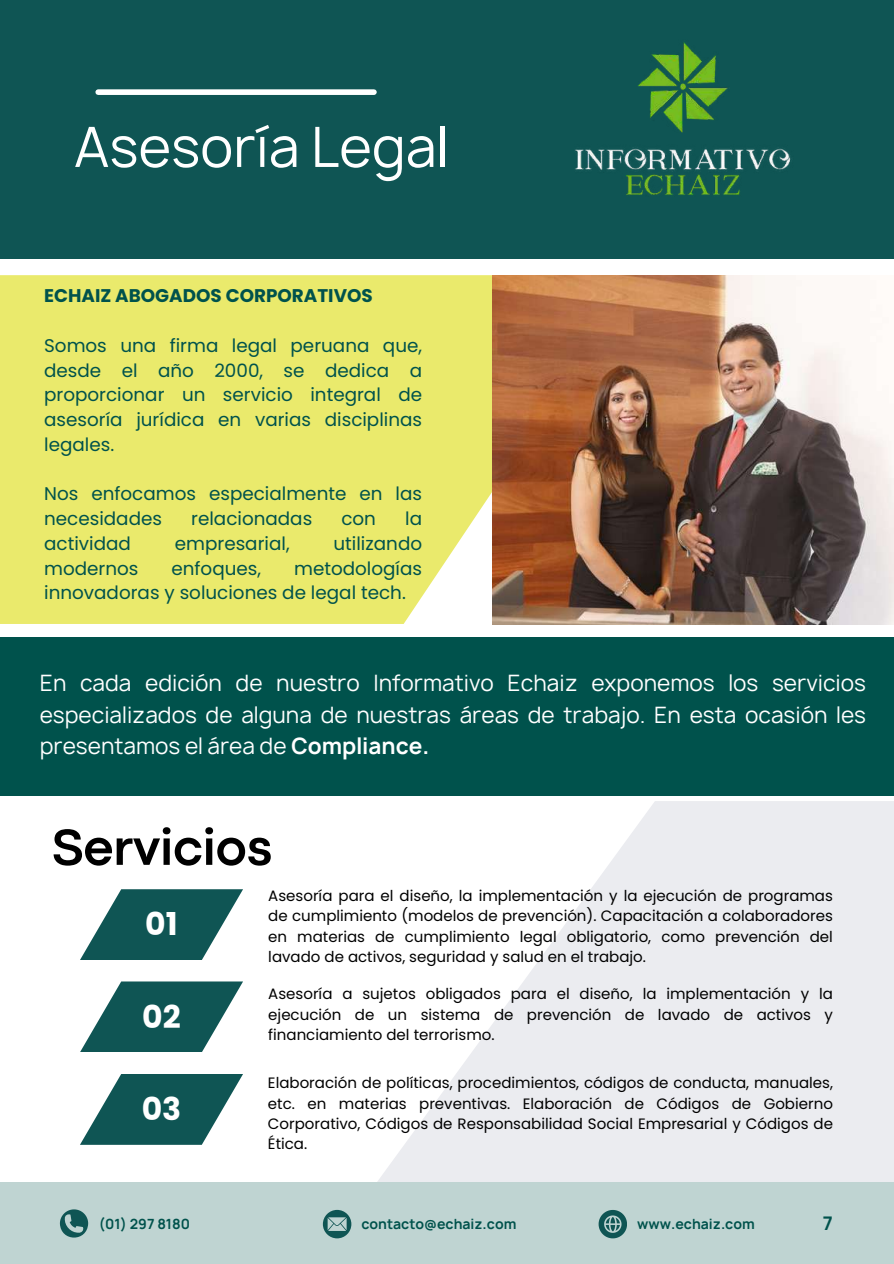
<style>
.page{position:relative;width:894px;height:1264px;background:#fff}
.page>*{position:absolute;margin:0;border:0;box-sizing:border-box;transform-origin:0 0}
.t1{font:53.4px "Manrope";color:#fff}
.t2{font:700 52.65px "Codec Pro";letter-spacing:-.01em;color:#000}
.t3{font:700 31.5px "Poppins";color:#fff}
.t4{font:21.75px/31.5px "Manrope";color:#fff;text-align:justify}
.t5{font:18.3px/24.8px "Poppins";color:#00524c}
.t6{font:700 18.3px "Poppins";color:#00524c}
.t7{font:700 18px "Manrope";color:#00524c}
.t8{font:15px/20.2px "Poppins";color:#000;text-align:justify}
.t9{font:700 13.5px "Manrope";color:#00524c}
.s1{font-weight:700}
</style>
<div class="page">
<div style="left:0;top:0;width:893px;height:259px;background:#0f5554"></div>
<div style="left:98px;top:89px;width:276px;height:6px;background:#fff"></div>
<div style="left:285px;top:801px;width:608px;height:462px;background:linear-gradient(to right,#fff,#e6e7ec)"></div>
<div style="left:0;top:1182px;width:893px;height:81px;background:#bfd4d2"></div>
<img style="left:575px;top:42px;width:216px;height:153px">
<svg style="left:60px;top:1209px;width:28px;height:29px"></svg>
<svg style="left:323px;top:1209px;width:28px;height:28px"></svg>
<svg style="left:598px;top:1210px;width:28px;height:27px"></svg>
<svg style="left:80px;top:889px;width:163px;height:71px"></svg>
<svg style="left:80px;top:981px;width:163px;height:71px"></svg>
<svg style="left:80px;top:1074px;width:163px;height:70px"></svg>
<div style="left:0;top:275px;width:492px;height:349px;background:#eaea6c"></div>
<img style="left:492px;top:275px;width:401px;height:349px">
<div style="left:0;top:637px;width:893px;height:158px;background:#00524c"></div>
<h1 class="t1" style="left:74px;top:110px;width:376px">Asesoría Legal</h1>
<p class="t6" style="left:44px;top:283px;width:330px">ECHAIZ ABOGADOS CORPORATIVOS</p>
<p class="t5" style="left:44px;top:333px;width:379px;text-align:justify">Somos una firma legal peruana que, desde el año 2000, se dedica a proporcionar un servicio integral de asesoría jurídica en varias disciplinas legales.</p>
<p class="t5" style="left:44px;top:481px;width:379px">Nos enfocamos especialmente en las necesidades</p>
<p class="t5" style="left:191px;top:506px;width:122px">relacionadas</p>
<p class="t5" style="left:341px;top:506px;width:36px">con</p>
<p class="t5" style="left:405px;top:506px;width:18px">la</p>
<p class="t5" style="left:44px;top:531px;width:88px">actividad</p>
<p class="t5" style="left:175px;top:531px;width:116px">empresarial,</p>
<p class="t5" style="left:333px;top:531px;width:90px">utilizando</p>
<p class="t5" style="left:44px;top:556px;width:96px">modernos</p>
<p class="t5" style="left:171px;top:556px;width:91px">enfoques,</p>
<p class="t5" style="left:44px;top:556px;width:379px;text-indent:250px">metodologías innovadoras y soluciones de legal tech.</p>
<h3 class="t4" style="left:40px;top:667px;width:827px">En cada edición de nuestro Informativo Echaiz exponemos los servicios especializados de alguna de nuestras áreas de trabajo. En esta ocasión les presentamos el área de <span class="s1">Compliance.</span></h3>
<h2 class="t2" style="left:52px;top:828px;width:222px">Servicios</h2>
<p class="t8" style="left:268px;top:885px;width:566px">Asesoría para el diseño, la implementación y la ejecución de programas de cumplimiento (modelos de prevención). Capacitación a colaboradores en materias de cumplimiento legal obligatorio, como prevención del lavado de activos, seguridad y salud en el trabajo.</p>
<p class="t8" style="left:268px;top:984px;width:566px">Asesoría a sujetos obligados para el diseño, la implementación y la ejecución de un sistema de prevención de lavado de activos y financiamiento del terrorismo.</p>
<p class="t8" style="left:268px;top:1072px;width:566px">Elaboración de políticas, procedimientos, códigos de conducta, manuales, etc. en materias preventivas. Elaboración de Códigos de Gobierno Corporativo, Códigos de Responsabilidad Social Empresarial y Códigos de Ética.</p>
<h3 class="t3" style="left:145px;top:902px;width:34px">01</h3>
<h3 class="t3" style="left:142px;top:994px;width:40px">02</h3>
<h3 class="t3" style="left:142px;top:1086px;width:41px">03</h3>
<p class="t9" style="left:99px;top:1214px;width:93px">(01) 297 8180</p>
<p class="t9" style="left:361px;top:1214px;width:156px">contacto@echaiz.com</p>
<p class="t9" style="left:637px;top:1214px;width:119px">www.echaiz.com</p>
<p class="t7" style="left:822px;top:1211px;width:12px">7</p>
</div>
